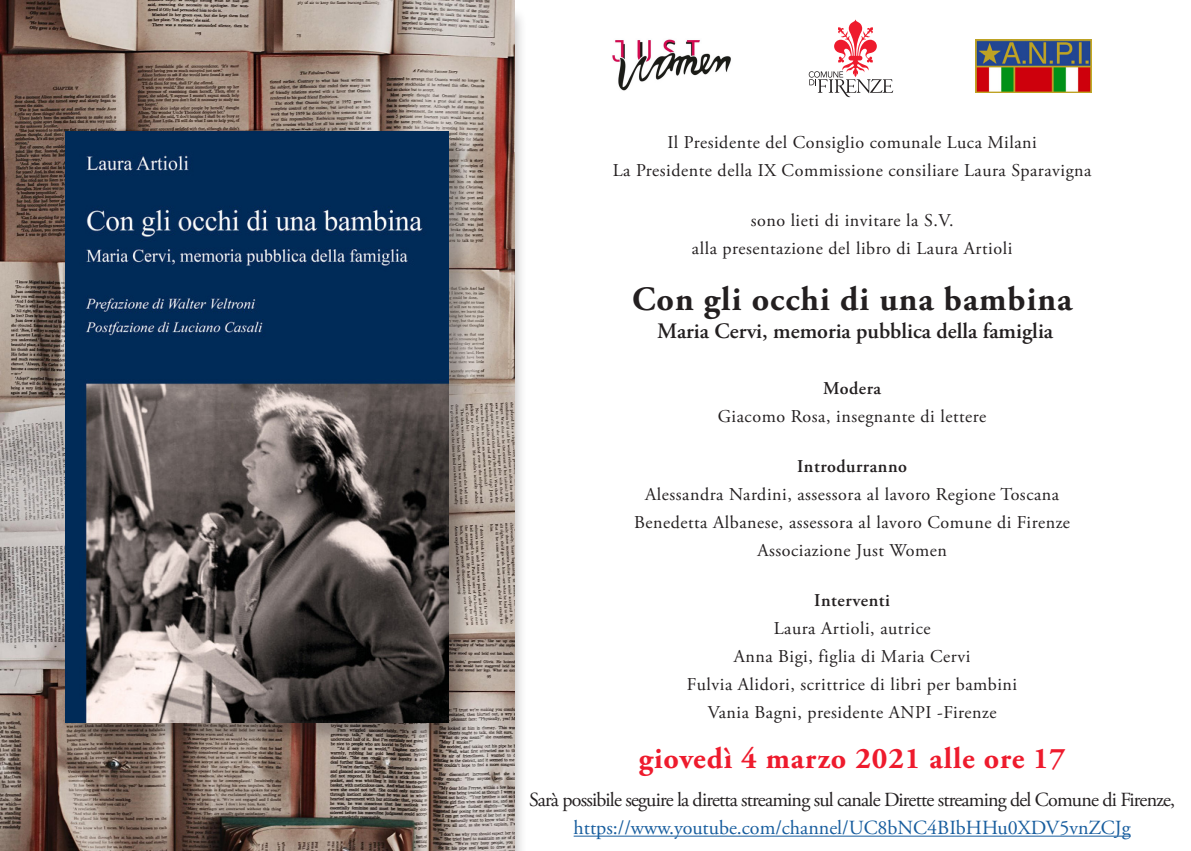
<style>
.page{position:relative;width:1191px;height:851px;background:#fff}
.page>*{position:absolute;margin:0;border:0;box-sizing:border-box;transform-origin:0 0}
.t1{font:700 34px "Adobe Garamond Pro";letter-spacing:.03em;color:#231f20}
.t2{font:700 30px "Adobe Garamond Pro";letter-spacing:.03em;color:#ee1b2d}
.t3{font:600 22px "Adobe Garamond Pro";color:#231f20}
.t4{font:20px "Adobe Garamond Pro";letter-spacing:-.04em;color:#231f20}
.t5{font:20px "Adobe Garamond Pro";color:#175d9e}
.t6{font:18px "Adobe Garamond Pro";letter-spacing:.03em;color:#231f20}
.t7{font:600 18px "Adobe Garamond Pro";letter-spacing:.03em;color:#231f20}
</style>
<div class="page">
<div style="left:0;top:6px;width:527px;height:844px;background:#231f20;opacity:.29"></div>
<img style="left:0;top:0;width:514px;height:850px">
<hr style="left:573px;top:835px;width:557px;height:1px;background:#175d9e">
<svg style="left:808px;top:19px;width:85px;height:78px"></svg>
<img style="left:975px;top:39px;width:116px;height:53px">
<img style="left:612px;top:39px;width:119px;height:52px">
<div style="left:66px;top:132px;width:405px;height:613px;background:#231f20;opacity:.3"></div>
<img style="left:65px;top:131px;width:383px;height:591px">
<p class="t6" style="left:667px;top:131px;width:371px">Il Presidente del Consiglio comunale Luca Milani</p>
<p class="t6" style="left:612px;top:159px;width:480px">La Presidente della IX Commissione consiliare Laura Sparavigna</p>
<p class="t6" style="left:750px;top:209px;width:204px">sono lieti di invitare la S.V.</p>
<p class="t6" style="left:692px;top:237px;width:322px">alla presentazione del libro di Laura Artioli</p>
<p class="t1" style="left:632px;top:279px;width:441px">Con gli occhi di una bambina</p>
<p class="t3" style="left:657px;top:318px;width:397px">Maria Cervi, memoria pubblica della famiglia</p>
<p class="t7" style="left:823px;top:377px;width:60px">Modera</p>
<p class="t6" style="left:718px;top:405px;width:270px">Giacomo Rosa, insegnante di lettere</p>
<p class="t7" style="left:797px;top:455px;width:111px">Introdurranno</p>
<p class="t6" style="left:645px;top:483px;width:415px">Alessandra Nardini, assessora al lavoro Regione Toscana</p>
<p class="t6" style="left:634px;top:511px;width:437px">Benedetta Albanese, assessora al lavoro Comune di Firenze</p>
<p class="t6" style="left:757px;top:539px;width:191px">Associazione Just Women</p>
<p class="t7" style="left:814px;top:589px;width:77px">Interventi</p>
<p class="t6" style="left:773px;top:617px;width:158px">Laura Artioli, autrice</p>
<p class="t6" style="left:733px;top:645px;width:238px">Anna Bigi, figlia di Maria Cervi</p>
<p class="t6" style="left:687px;top:673px;width:332px">Fulvia Alidori, scrittrice di libri per bambini</p>
<p class="t6" style="left:707px;top:701px;width:290px">Vania Bagni, presidente ANPI -Firenze</p>
<p class="t2" style="left:639px;top:741px;width:428px">giovedì 4 marzo 2021 alle ore 17</p>
<p class="t4" style="left:529px;top:787px;width:647px">Sarà possibile seguire la diretta streaming sul canale Dirette streaming del Comune di Firenze,</p>
<p class="t5" style="left:573px;top:815px;width:558px">https://www.youtube.com/channel/UC8bNC4BIbHHu0XDV5vnZCJg</p>
</div>
